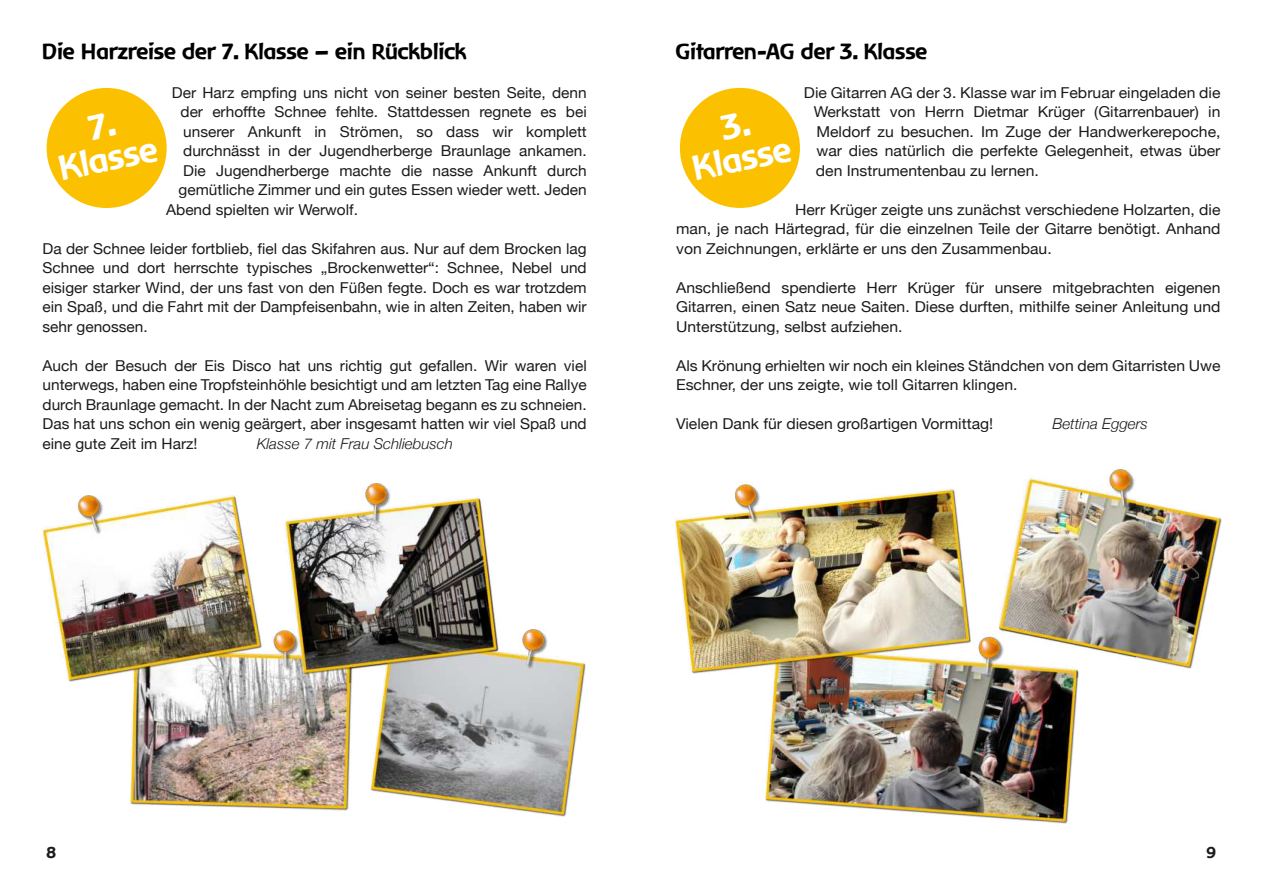
<style>
.page{position:relative;width:1263px;height:893px;background:#fff}
.page>*{position:absolute;margin:0;border:0;box-sizing:border-box;transform-origin:0 0}
.t1{font:33px/33.5px "Baar Zeitgeist";color:#fff;text-align:center}
.t2{font:21px "Baar Zeitgeist";color:#000}
.t3{font:15px/19.5px "Helvetica Neue";color:#1b1b1f;text-align:justify}
.t4{font:15px/19.5px "Helvetica Neue";color:#1b1b1f;text-align:justify;scale:1.05 1}
.t5{font:italic 300 15px "Helvetica Neue";color:#1b1b1f}
.t6{font:15px "Baar Zeitgeist";color:#1b1b1f}
</style>
<div class="page">
<img style="left:1136px;top:501px;width:86px;height:168px">
<img style="left:370px;top:658px;width:215px;height:158px">
<img style="left:130px;top:682px;width:222px;height:129px">
<div style="left:39px;top:80px;width:135px;height:135px;background:#fbc100;border:8px solid #fff;border-radius:50%"></div>
<img style="left:43px;top:484px;width:506px;height:198px">
<div style="left:672px;top:80px;width:135px;height:135px;background:#fbc100;border:8px solid #fff;border-radius:50%"></div>
<img style="left:765px;top:678px;width:314px;height:145px">
<img style="left:675px;top:470px;width:461px;height:208px">
<h2 class="t2" style="left:43px;top:38px;width:426px">Die Harzreise der 7. Klasse – ein Rückblick</h2>
<p class="t3" style="left:172px;top:83px;width:416px">Der Harz emp昀椀ng uns nicht von seiner besten Seite, denn</p>
<p class="t3" style="left:180px;top:103px;width:408px">der erho昀昀te Schnee fehlte. Stattdessen regnete es bei</p>
<p class="t3" style="left:183px;top:122px;width:405px">unserer Ankunft in Strömen, so dass wir komplett</p>
<p class="t3" style="left:183px;top:142px;width:405px">durchnässt in der Jugendherberge Braunlage ankamen.</p>
<p class="t3" style="left:183px;top:161px;width:405px">Die Jugendherberge machte die nasse Ankunft durch</p>
<p class="t3" style="left:179px;top:181px;width:410px">gemütliche Zimmer und ein gutes Essen wieder wett. Jeden</p>
<p class="t3" style="left:166px;top:200px;width:193px">Abend spielten wir Werwolf.</p>
<p class="t3" style="left:43px;top:239px;width:546px">Da der Schnee leider fortblieb, 昀椀el das Skifahren aus. Nur auf dem Brocken lag Schnee und dort herrschte typisches „Brockenwetter“: Schnee, Nebel und eisiger starker Wind, der uns fast von den Füßen fegte. Doch es war trotzdem ein Spaß, und die Fahrt mit der Dampfeisenbahn, wie in alten Zeiten, haben wir sehr genossen.</p>
<p class="t3" style="left:43px;top:356px;width:546px">Auch der Besuch der Eis Disco hat uns richtig gut gefallen. Wir waren viel unterwegs, haben eine Tropfsteinhöhle besichtigt und am letzten Tag eine Rallye durch Braunlage gemacht. In der Nacht zum Abreisetag begann es zu schneien.<br>Das hat uns schon ein wenig geärgert, aber insgesamt hatten wir viel Spaß und eine gute Zeit im Harz!</p>
<h1 class="t1" style="left:50px;top:118px;width:101px;rotate:-11deg">7.<br>Klasse</h1>
<p class="t5" style="left:257px;top:431px;width:198px">Klasse 7 mit Frau Schliebusch</p>
<h2 class="t2" style="left:676px;top:38px;width:253px">Gitarren-AG der 3. Klasse</h2>
<p class="t4" style="left:814px;top:83px;width:389px;text-indent:-10px">Die Gitarren AG der 3. Klasse war im Februar eingeladen die Werkstatt von Herrn Dietmar Krüger (Gitarrenbauer) in Meldorf zu besuchen. Im Zuge der Handwerkerepoche, war dies natürlich die perfekte Gelegenheit, etwas über den Instrumentenbau zu lernen.</p>
<p class="t4" style="left:676px;top:200px;width:520px;text-indent:119px">Herr Krüger zeigte uns zunächst verschiedene Holzarten, die man, je nach Härtegrad, für die einzelnen Teile der Gitarre benötigt. Anhand von Zeichnungen, erklärte er uns den Zusammenbau.</p>
<p class="t4" style="left:676px;top:278px;width:520px">Anschließend spendierte Herr Krüger für unsere mitgebrachten eigenen Gitarren, einen Satz neue Saiten. Diese durften, mithilfe seiner Anleitung und Unterstützung, selbst aufziehen.</p>
<p class="t4" style="left:676px;top:356px;width:520px">Als Krönung erhielten wir noch ein kleines Ständchen von dem Gitarristen Uwe<br>Eschner, der uns zeigte, wie toll Gitarren klingen.</p>
<p class="t4" style="left:676px;top:415px;width:304px">Vielen Dank für diesen großartigen Vormittag!</p>
<p class="t5" style="left:1052px;top:412px;width:97px">Bettina Eggers</p>
<h1 class="t1" style="left:684px;top:118px;width:101px;rotate:-11deg">3.<br>Klasse</h1>
<p class="t6" style="left:47px;top:843px;width:11px">8</p>
<p class="t6" style="left:1207px;top:843px;width:11px">9</p>
</div>
